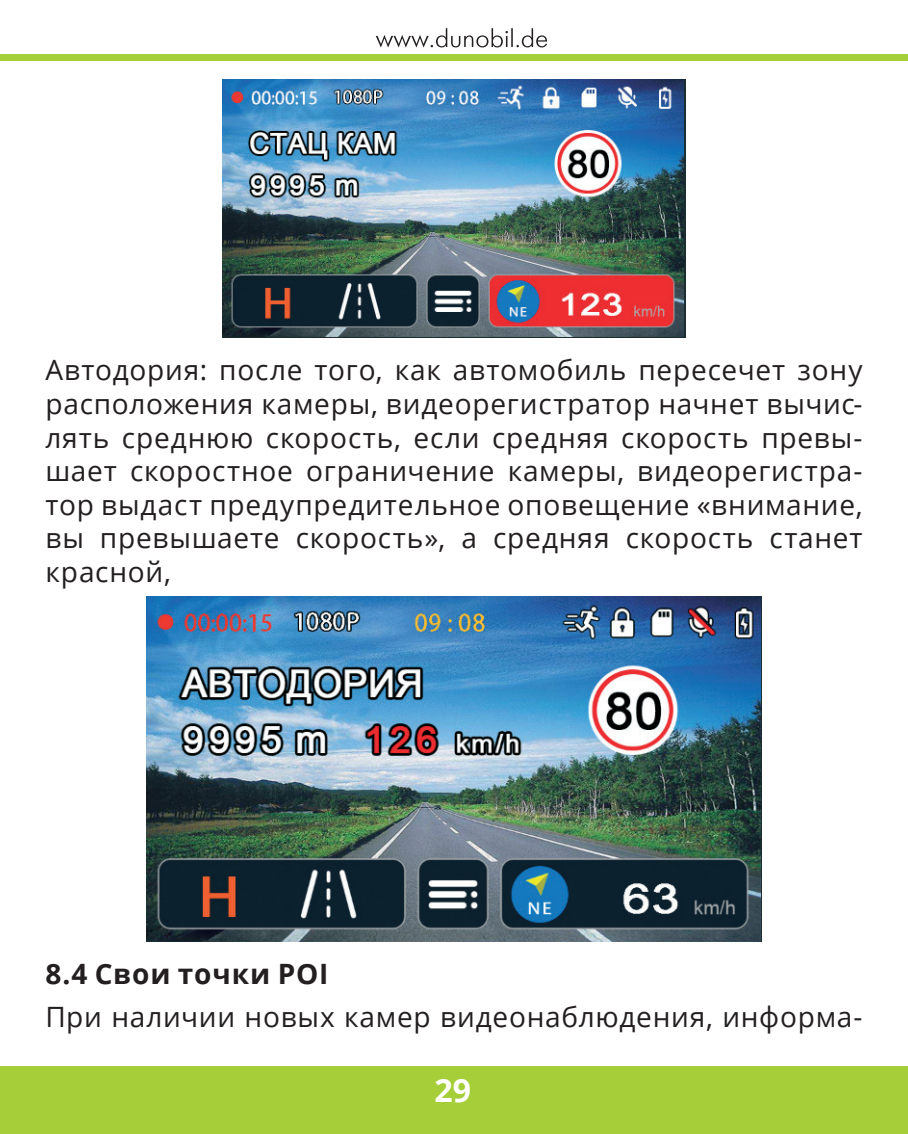
<style>
.page{position:relative;width:908px;height:1134px;background:#fff}
.page>*{position:absolute;margin:0;border:0;box-sizing:border-box;transform-origin:0 0}
.t1{font:700 32px "Open Sans";color:#fff}
.t2{font:28px/33.6px "Open Sans";letter-spacing:.025em;color:#231f20;text-align:justify}
.t3{font:700 28px "Open Sans";letter-spacing:.03em;color:#231f20}
</style>
<div class="page">
<div style="left:0;top:1066px;width:907px;height:68px;background:#a6ce39"></div>
<div style="left:0;top:54px;width:907px;height:7px;background:#a6ce39"></div>
<svg style="left:376px;top:28px;width:170px;height:20px"></svg>
<img style="left:222px;top:79px;width:463px;height:259px">
<img style="left:146px;top:597px;width:615px;height:344px">
<p class="t2" style="left:45px;top:353px;width:818px">Автодория: после того, как автомобиль пересечет зону расположения камеры, видеорегистратор начнет вычис&shy;лять среднюю скорость, если средняя скорость превы&shy;шает скоростное ограничение камеры, видеорегистра&shy;тор выдаст предупредительное оповещение «внимание, вы превышаете скорость», а средняя скорость станет красной,</p>
<p class="t3" style="left:45px;top:954px;width:284px">8.4 Свои точки POI</p>
<p class="t2" style="left:45px;top:999px;width:818px">При наличии новых камер видеонаблюдения, информа-</p>
<p class="t1" style="left:434px;top:1068px;width:38px">29</p>
</div>
